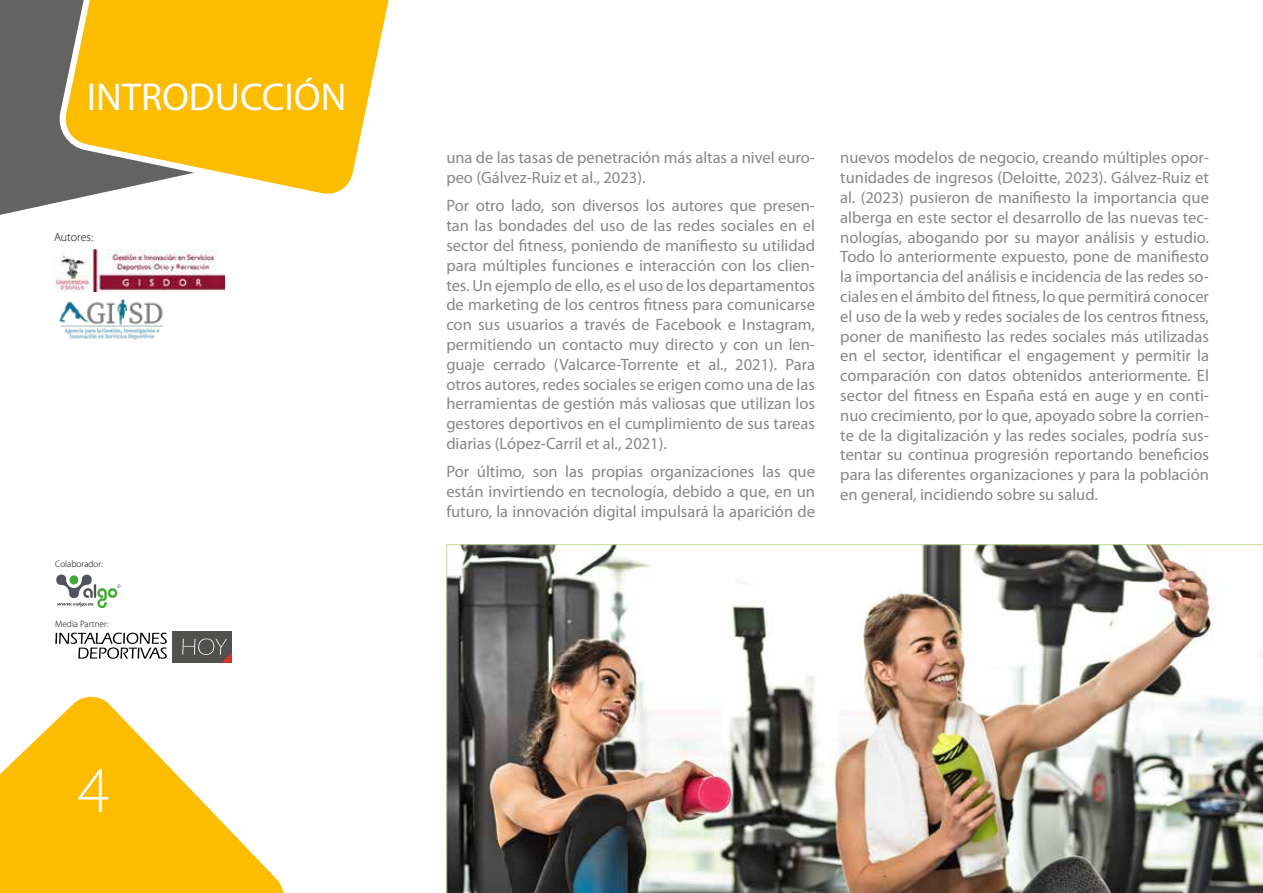
<style>
.page{position:relative;width:1263px;height:893px;background:#fff}
.page>*{position:absolute;margin:0;border:0;box-sizing:border-box;transform-origin:0 0}
.t1{font:300 66px "Myriad Pro";color:#fff}
.t2{font:39px "Myriad Pro";color:#fff}
.t3{font:16.5px/19.8px "Myriad Pro";color:#878787;text-align:justify}
.t4{font:300 12px "Myriad Pro";letter-spacing:-.005em;color:#000}
.t5{font:300 9.3px "Myriad Pro";color:#000}
</style>
<div class="page">
<svg style="left:0;top:696px;width:284px;height:197px"></svg>
<img style="left:56px;top:575px;width:22px;height:23px">
<div style="left:173px;top:631px;width:59px;height:32px;background:#515150"></div>
<svg style="left:55px;top:633px;width:112px;height:26px"></svg>
<svg style="left:182px;top:639px;width:50px;height:24px"></svg>
<img style="left:59px;top:299px;width:105px;height:41px">
<img style="left:54px;top:249px;width:171px;height:42px">
<div style="left:0;top:0;width:53px;height:215px;background:#646363"></div>
<svg style="left:53px;top:0;width:336px;height:204px"></svg>
<img style="left:446px;top:544px;width:817px;height:349px">
<h2 class="t2" style="left:87px;top:76px;width:261px">INTRODUCCIÓN</h2>
<p class="t4" style="left:54px;top:230px;width:41px">Autores:</p>
<p class="t5" style="left:55px;top:559px;width:49px">Colaborador:</p>
<p class="t5" style="left:55px;top:619px;width:55px">Media Partner:</p>
<h1 class="t1" style="left:78px;top:754px;width:34px">4</h1>
<p class="t3" style="left:446px;top:148px;width:370px">una de las tasas de penetración más altas a nivel euro&shy;peo (Gálvez-Ruiz et al., 2023).</p>
<p class="t3" style="left:446px;top:196px;width:370px">Por otro lado, son diversos los autores que presen&shy;tan las bondades del uso de las redes sociales en el sector del fitness, poniendo de manifiesto su utilidad para múltiples funciones e interacción con los clien&shy;tes. Un ejemplo de ello, es el uso de los departamentos de marketing de los centros fitness para comunicarse con sus usuarios a través de Facebook e Instagram, permitiendo un contacto muy directo y con un len&shy;guaje cerrado (Valcarce-Torrente et al., 2021). Para otros autores, redes sociales se erigen como una de las herramientas de gestión más valiosas que utilizan los gestores deportivos en el cumplimiento de sus tareas diarias (López-Carril et al., 2021).</p>
<p class="t3" style="left:446px;top:462px;width:370px">Por último, son las propias organizaciones las que están invirtiendo en tecnología, debido a que, en un futuro, la innovación digital impulsará la aparición de</p>
<p class="t3" style="left:840px;top:148px;width:370px">nuevos modelos de negocio, creando múltiples opor&shy;tunidades de ingresos (Deloitte, 2023). Gálvez-Ruiz et al. (2023) pusieron de manifiesto la importancia que alberga en este sector el desarrollo de las nuevas tec&shy;nologías, abogando por su mayor análisis y estudio.<br>Todo lo anteriormente expuesto, pone de manifiesto la importancia del análisis e incidencia de las redes so&shy;ciales en el ámbito del fitness, lo que permitirá conocer el uso de la web y redes sociales de los centros fitness, poner de manifiesto las redes sociales más utilizadas en el sector, identificar el engagement y permitir la comparación con datos obtenidos anteriormente. El sector del fitness en España está en auge y en conti&shy;nuo crecimiento, por lo que, apoyado sobre la corrien&shy;te de la digitalización y las redes sociales, podría sus&shy;tentar su continua progresión reportando beneficios para las diferentes organizaciones y para la población en general, incidiendo sobre su salud.</p>
</div>
